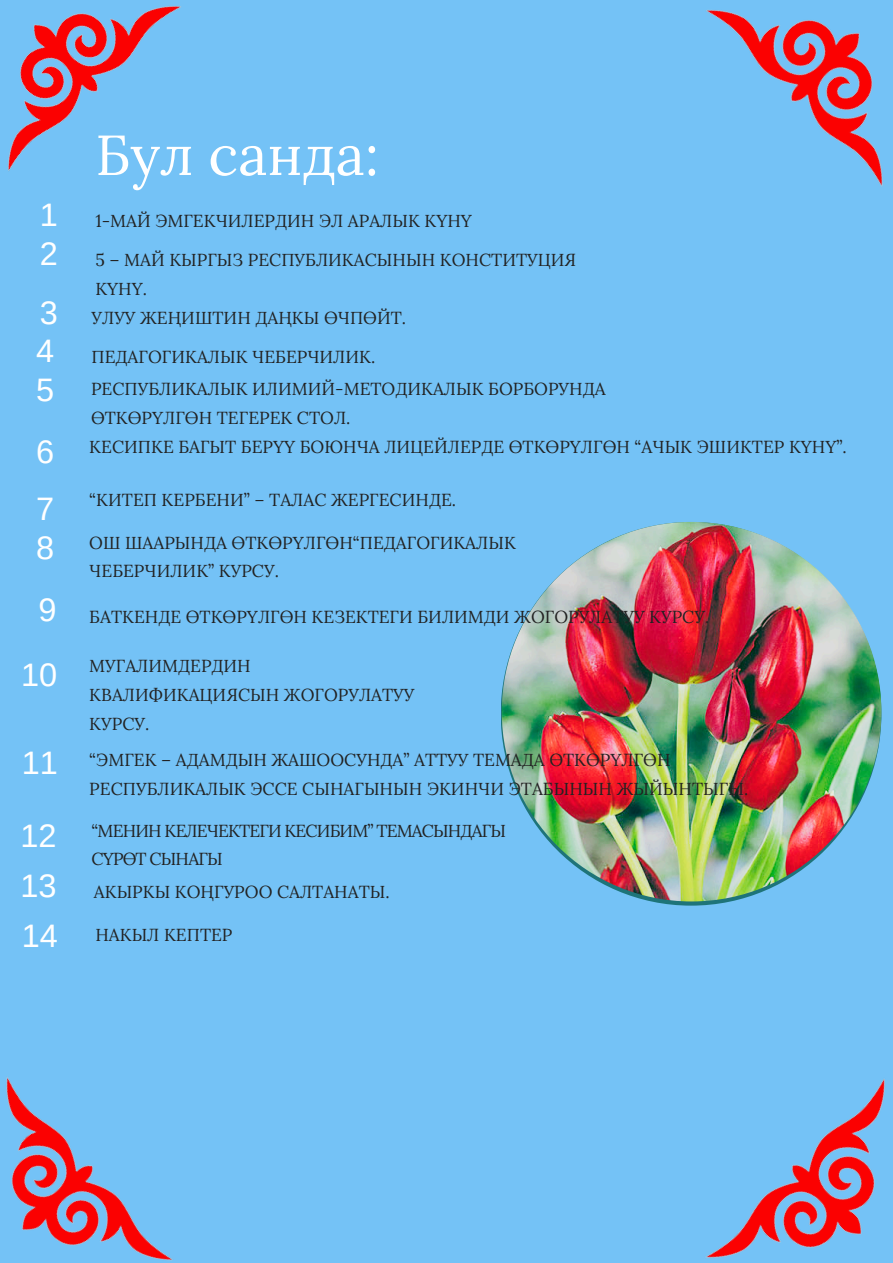
<style>
.page{position:relative;width:893px;height:1263px;background:#74c2f6}
.page>*{position:absolute;margin:0;border:0;box-sizing:border-box;transform-origin:0 0}
.t1{font:56.32px "Lora";color:#fff}
.t2{font:32.47px "Arimo";color:#fff}
.t3{font:17.4px/28.7px "Lora";color:#222}
.t4{font:17.4px/28.7px "Lora";letter-spacing:-.05em;color:#222}
</style>
<div class="page">
<img style="left:502px;top:522px;width:379px;height:379px;border-radius:50%">
<img style="left:8px;top:6px;width:173px;height:165px">
<img style="left:6px;top:1077px;width:167px;height:184px">
<img style="left:706px;top:10px;width:177px;height:177px">
<img style="left:706px;top:1079px;width:179px;height:179px">
<p class="t1" style="left:95px;top:118px;width:285px">Бул санда:</p>
<p class="t2" style="left:40px;top:196px;width:20px">1</p>
<p class="t3" style="left:95px;top:206px;width:378px">1-МАЙ ЭМГЕКЧИЛЕРДИН ЭЛ АРАЛЫК КҮНҮ</p>
<p class="t2" style="left:40px;top:236px;width:20px">2</p>
<p class="t2" style="left:40px;top:294px;width:20px">3</p>
<p class="t3" style="left:92px;top:303px;width:316px">УЛУУ ЖЕҢИШТИН ДАҢКЫ ӨЧПӨЙТ.</p>
<p class="t2" style="left:36px;top:333px;width:20px">4</p>
<p class="t3" style="left:92px;top:342px;width:285px">ПЕДАГОГИКАЛЫК ЧЕБЕРЧИЛИК.</p>
<p class="t3" style="left:95px;top:245px;width:482px">5 – МАЙ КЫРГЫЗ РЕСПУБЛИКАСЫНЫН КОНСТИТУЦИЯ<br>КҮНҮ.</p>
<p class="t2" style="left:36px;top:371px;width:20px">5</p>
<p class="t3" style="left:91px;top:374px;width:516px">РЕСПУБЛИКАЛЫК ИЛИМИЙ-МЕТОДИКАЛЫК БОРБОРУНДА<br>ӨТКӨРҮЛГӨН ТЕГЕРЕК СТОЛ.</p>
<p class="t2" style="left:36px;top:433px;width:20px">6</p>
<p class="t3" style="left:89px;top:432px;width:759px">КЕСИПКЕ БАГЫТ БЕРҮҮ БОЮНЧА ЛИЦЕЙЛЕРДЕ ӨТКӨРҮЛГӨН “АЧЫК ЭШИКТЕР КҮНҮ”.</p>
<p class="t2" style="left:36px;top:490px;width:20px">7</p>
<p class="t3" style="left:89px;top:486px;width:368px">“КИТЕП КЕРБЕНИ” – ТАЛАС ЖЕРГЕСИНДЕ.</p>
<p class="t2" style="left:36px;top:530px;width:20px">8</p>
<p class="t3" style="left:89px;top:528px;width:428px">ОШ ШААРЫНДА ӨТКӨРҮЛГӨН“ПЕДАГОГИКАЛЫК<br>ЧЕБЕРЧИЛИК” КУРСУ.</p>
<p class="t2" style="left:39px;top:592px;width:20px">9</p>
<p class="t3" style="left:89px;top:602px;width:621px">БАТКЕНДЕ ӨТКӨРҮЛГӨН КЕЗЕКТЕГИ БИЛИМДИ ЖОГОРУЛАТУУ КУРСУ.</p>
<p class="t2" style="left:21px;top:657px;width:38px">10</p>
<p class="t3" style="left:89px;top:652px;width:326px">МУГАЛИМДЕРДИН<br>КВАЛИФИКАЦИЯСЫН ЖОГОРУЛАТУУ<br>КУРСУ.</p>
<p class="t2" style="left:22px;top:744px;width:38px">11</p>
<p class="t3" style="left:89px;top:746px;width:660px">“ЭМГЕК – АДАМДЫН ЖАШООСУНДА” АТТУУ ТЕМАДА ӨТКӨРҮЛГӨН<br>РЕСПУБЛИКАЛЫК ЭССЕ СЫНАГЫНЫН ЭКИНЧИ ЭТАБЫНЫН ЖЫЙЫНТЫГЫ.</p>
<p class="t4" style="left:92px;top:816px;width:416px">“МЕНИН КЕЛЕЧЕКТЕГИ КЕСИБИМ” ТЕМАСЫНДАГЫ<br>СҮРӨТ СЫНАГЫ</p>
<p class="t2" style="left:20px;top:817px;width:38px">12</p>
<p class="t2" style="left:20px;top:868px;width:38px">13</p>
<p class="t3" style="left:94px;top:877px;width:297px">АКЫРКЫ КОҢГУРОО САЛТАНАТЫ.</p>
<p class="t2" style="left:22px;top:918px;width:38px">14</p>
<p class="t3" style="left:95px;top:920px;width:139px">НАКЫЛ КЕПТЕР</p>
</div>
